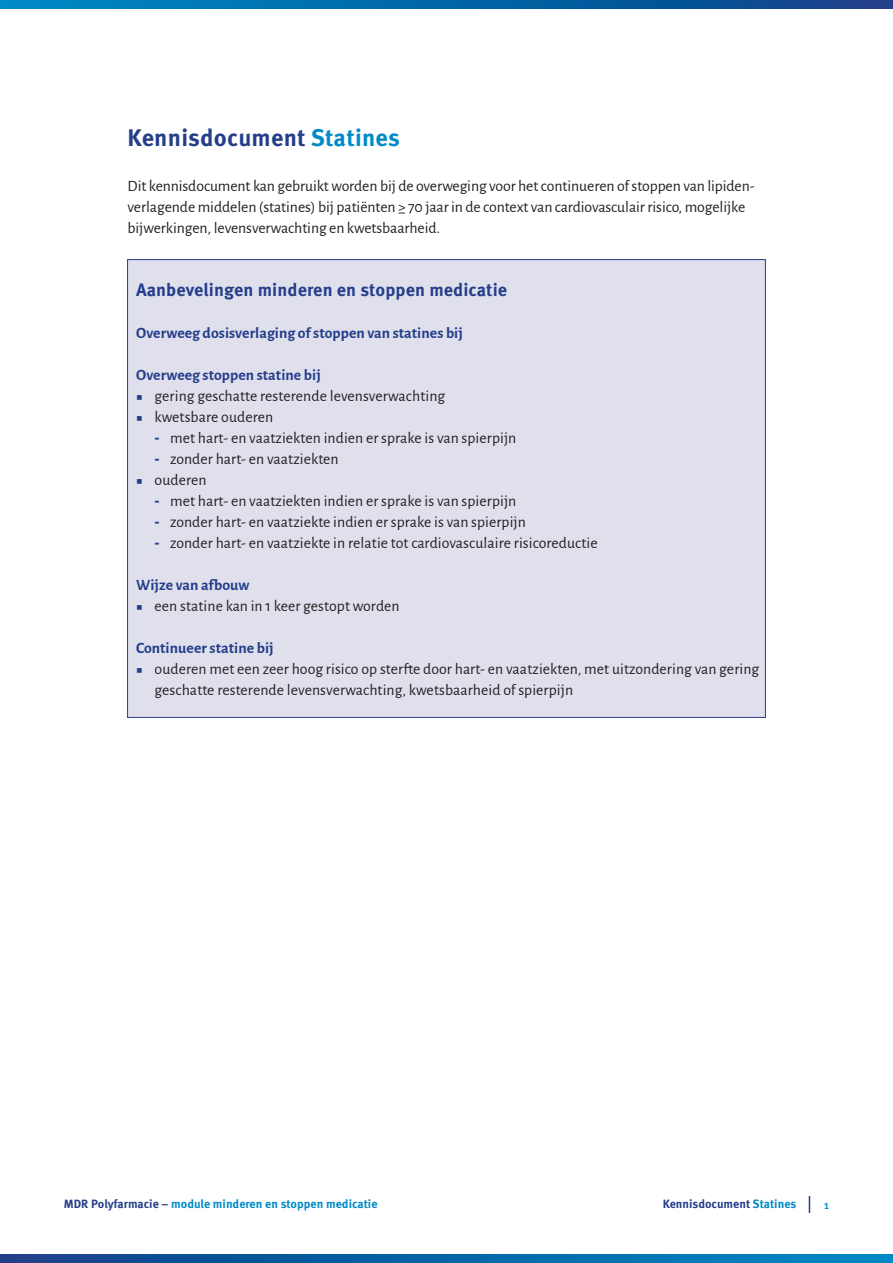
<style>
.page{position:relative;width:893px;height:1263px;background:#fff}
.page>*{position:absolute;margin:0;border:0;box-sizing:border-box;transform-origin:0 0}
.tekst_2019{font:700 24px "Meta Pro";letter-spacing:.01em;color:#253e8a}
.kop_2{font:700 18px "Meta Pro";letter-spacing:.005em;color:#253e8a}
.tekst_2019_bullets{font:15.75px/21px "Alegreya Sans";letter-spacing:.005em;color:#231f20}
.tekst_2019-2{font:15.75px/21px "Alegreya Sans";letter-spacing:-.005em;color:#231f20}
.kop_3{font:700 15.75px "Alegreya Sans";letter-spacing:.005em;color:#253e8a}
.t1{font:700 12px "Meta Pro";color:#008ac6}
.t2{font:700 12px "Meta Pro";color:#253e8a}
.Bijschrift{font:500 12px "Meta Pro";color:#008ac6}
.s1{color:#008ac6}
.s2{color:#253e8a}
.s3{font-family:"Meta Pro";font-weight:700;color:#253e8a}
</style>
<div class="page">
<div style="left:127px;top:259px;width:639px;height:459px;background:#e0e0ed;border:1px solid #253e8a"></div>
<svg style="left:809px;top:1196px;width:1px;height:17px"></svg>
<svg style="left:0;top:1254px;width:893px;height:9px;background:#0564a6"></svg>
<svg style="left:0;top:0;width:893px;height:9px;background:#0565a6"></svg>
<p class="tekst_2019" style="left:128px;top:119px;width:274px">Kennisdocument <span class="s1">Statines</span></p>
<p class="tekst_2019-2" style="left:128px;top:174px;width:629px">Dit kennisdocument kan gebruikt worden bij de overweging voor het continueren of stoppen van lipiden&shy;verlagende middelen (statines) bij patiënten ≥ 70 jaar in de context van cardiovasculair risico, mogelijke bijwerkingen, levensverwachting en kwetsbaarheid.</p>
<p class="kop_2" style="left:136px;top:275px;width:373px">Aanbevelingen minderen en stoppen medicatie</p>
<p class="kop_3" style="left:136px;top:321px;width:328px">Overweeg dosisverlaging of stoppen van statines bij</p>
<p class="kop_3" style="left:136px;top:363px;width:186px">Overweeg stoppen statine bij</p>
<p class="tekst_2019_bullets" style="left:136px;top:384px;width:311px"><span class="s2">■</span> gering geschatte resterende levensverwachting</p>
<p class="tekst_2019_bullets" style="left:136px;top:405px;width:139px"><span class="s2">■</span> kwetsbare ouderen</p>
<p class="tekst_2019_bullets" style="left:155px;top:426px;width:363px"><span class="s3">-</span> met hart- en vaatziekten indien er sprake is van spierpijn</p>
<p class="tekst_2019_bullets" style="left:155px;top:447px;width:186px"><span class="s3">-</span> zonder hart- en vaatziekten</p>
<p class="tekst_2019_bullets" style="left:136px;top:468px;width:72px"><span class="s2">■</span> ouderen</p>
<p class="tekst_2019_bullets" style="left:155px;top:489px;width:363px"><span class="s3">-</span> met hart- en vaatziekten indien er sprake is van spierpijn</p>
<p class="tekst_2019_bullets" style="left:155px;top:510px;width:373px"><span class="s3">-</span> zonder hart- en vaatziekte indien er sprake is van spierpijn</p>
<p class="tekst_2019_bullets" style="left:155px;top:531px;width:445px"><span class="s3">-</span> zonder hart- en vaatziekte in relatie tot cardiovasculaire risicoreductie</p>
<p class="kop_3" style="left:136px;top:573px;width:115px">Wijze van afbouw</p>
<p class="tekst_2019_bullets" style="left:136px;top:594px;width:265px"><span class="s2">■</span> een statine kan in 1 keer gestopt worden</p>
<p class="kop_3" style="left:136px;top:636px;width:139px">Continueer statine bij</p>
<p class="tekst_2019_bullets" style="left:155px;top:657px;width:606px;text-indent:-18px"><span class="s2">■</span> ouderen met een zeer hoog risico op sterfte door hart- en vaatziekten, met uitzondering van gering geschatte resterende levensverwachting, kwetsbaarheid of spierpijn</p>
<p class="t1" style="left:64px;top:1195px;width:315px"><span class="s2">MDR Polyfarmacie –</span> module minderen en stoppen medicatie</p>
<p class="t2" style="left:663px;top:1195px;width:135px">Kennisdocument <span class="s1">Statines</span></p>
<p class="Bijschrift" style="left:824px;top:1195px;width:7px">1</p>
</div>
